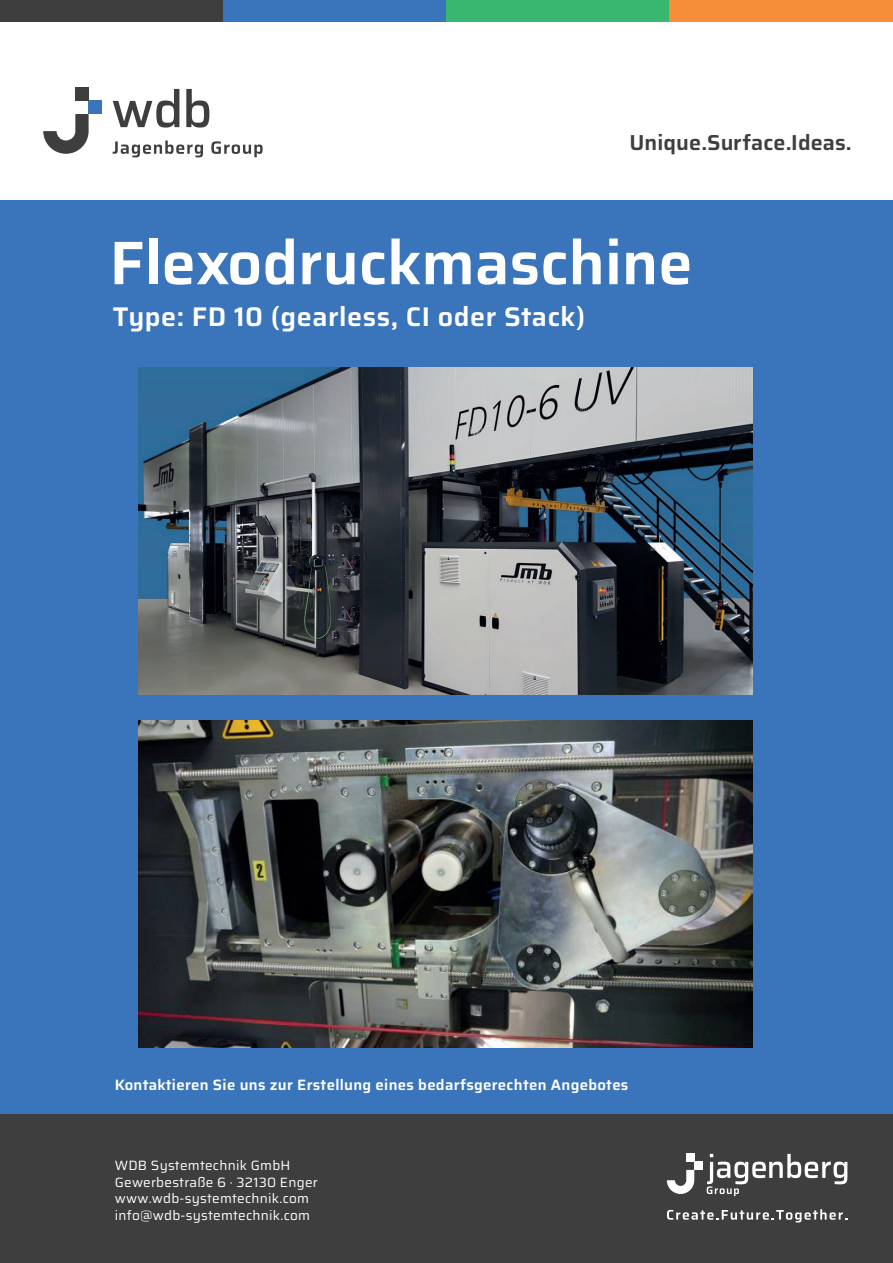
<style>
.page{position:relative;width:893px;height:1263px;background:#fff}
.page>*{position:absolute;margin:0;border:0;box-sizing:border-box;transform-origin:0 0}
.t1{font:600 61.5px "Saira";color:#fff}
.t2{font:600 27px "Saira";letter-spacing:.02em;color:#fff}
.t3{font:600 21.6px "Saira";letter-spacing:.005em;color:#3e3e3f}
.t4{font:600 15px "Saira";letter-spacing:.02em;color:#fff}
.t5{font:13.5px/16.5px "Saira";letter-spacing:.02em;color:#fff}
</style>
<div class="page">
<div style="left:0;top:200px;width:893px;height:925px;background:#3a74ba"></div>
<div style="left:0;top:0;width:223px;height:21px;background:#3e3e3f"></div>
<div style="left:223px;top:0;width:223px;height:21px;background:#3a74ba"></div>
<div style="left:446px;top:0;width:224px;height:21px;background:#38b770"></div>
<div style="left:670px;top:0;width:223px;height:21px;background:#f68d38"></div>
<svg style="left:113px;top:140px;width:90px;height:17px"></svg>
<svg style="left:211px;top:141px;width:52px;height:16px"></svg>
<svg style="left:43px;top:114px;width:46px;height:40px"></svg>
<div style="left:89px;top:101px;width:13px;height:13px;background:#3a74ba"></div>
<div style="left:75px;top:88px;width:14px;height:13px;background:#3e3e3f"></div>
<svg style="left:113px;top:89px;width:66px;height:39px"></svg>
<svg style="left:186px;top:89px;width:23px;height:39px"></svg>
<div style="left:0;top:1114px;width:893px;height:149px;background:#3e3e3f"></div>
<svg style="left:667px;top:1209px;width:180px;height:13px"></svg>
<svg style="left:667px;top:1170px;width:27px;height:24px"></svg>
<div style="left:694px;top:1162px;width:8px;height:8px;background:#fff"></div>
<div style="left:686px;top:1154px;width:8px;height:8px;background:#fff"></div>
<svg style="left:707px;top:1154px;width:140px;height:42px"></svg>
<img style="left:139px;top:368px;width:613px;height:327px">
<img style="left:138px;top:720px;width:614px;height:327px">
<h3 class="t3" style="left:629px;top:125px;width:224px">Unique.Surface.Ideas.</h3>
<h1 class="t1" style="left:109px;top:212px;width:585px">Flexodruckmaschine</h1>
<h2 class="t2" style="left:113px;top:294px;width:474px">Type: FD 10 (gearless, CI oder Stack)</h2>
<p class="t4" style="left:115px;top:1073px;width:515px">Kontaktieren Sie uns zur Erstellung eines bedarfsgerechten Angebotes</p>
<p class="t5" style="left:115px;top:1157px;width:204px">WDB Systemtechnik GmbH<br>Gewerbestraße 6 · 32130 Enger www.wdb-systemtechnik.com info@wdb-systemtechnik.com</p>
</div>
